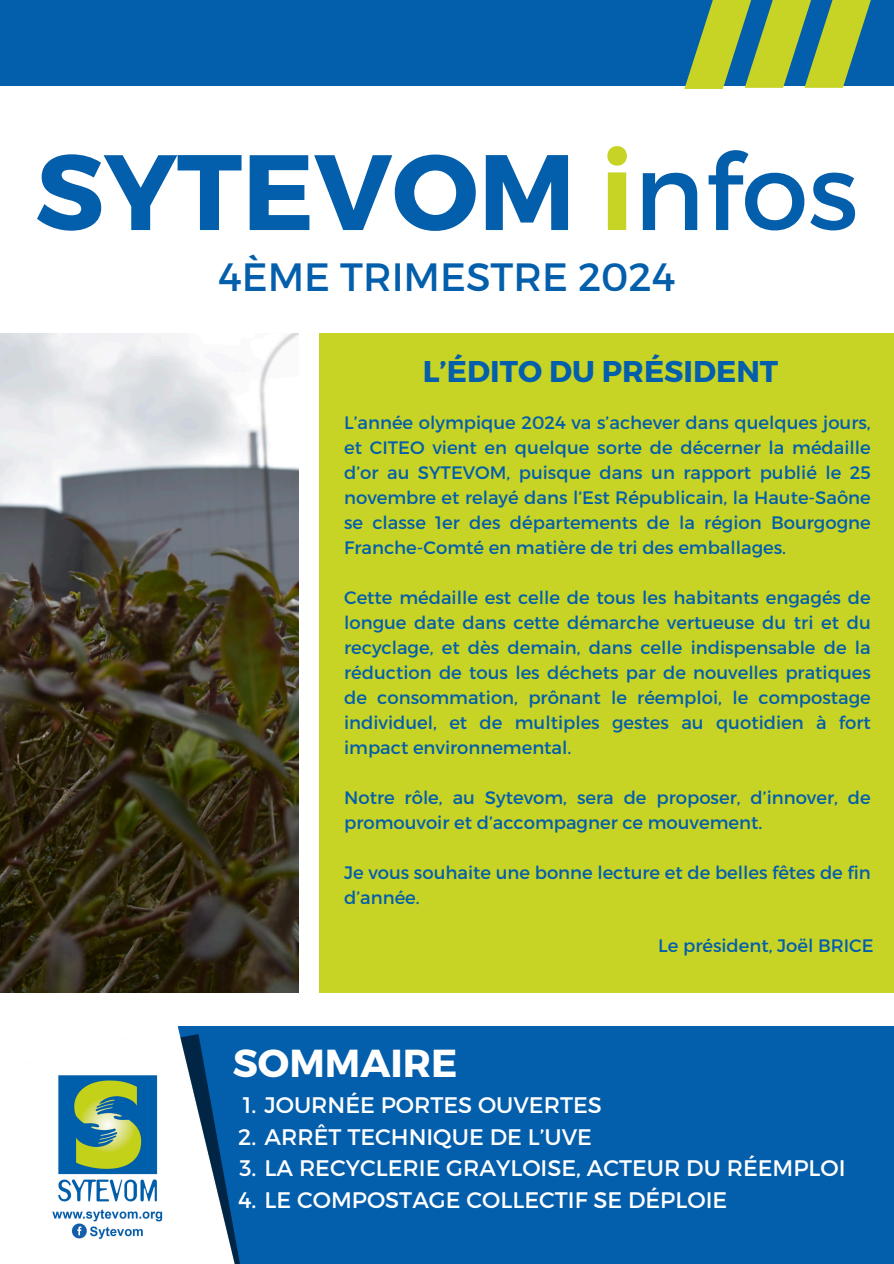
<style>
.page{position:relative;width:894px;height:1264px;background:#fff}
.page>*{position:absolute;margin:0;border:0;box-sizing:border-box;transform-origin:0 0}
.t1{font:700 106.8px "Montserrat";color:#035eab}
.t2{font:39.45px "Montserrat";color:#035eab}
.t3{font:700 39px "Montserrat";color:#fff}
.t4{font:700 30px "Montserrat";color:#035eab}
.t5{font:22.5px "Montserrat";color:#fff}
.t6{font:18px/25px "Montserrat";color:#035eab;text-align:justify}
.s1{color:#c7d425}
.s2{font-weight:400}
</style>
<div class="page">
<img style="left:0;top:333px;width:298px;height:659px">
<div style="left:319px;top:333px;width:574px;height:659px;background:#c7d425"></div>
<div style="left:0;top:0;width:893px;height:85px;background:#035eab"></div>
<svg style="left:684px;top:0;width:187px;height:89px"></svg>
<div style="left:178px;top:1026px;width:715px;height:237px;background:#035eab"></div>
<img style="left:52px;top:1027px;width:188px;height:236px">
<h1 class="t1" style="left:35px;top:122px;width:824px">SYTEVOM <span class="s1">i</span><span class="s2">nfos</span></h1>
<p class="t2" style="left:218px;top:252px;width:458px">4ÈME TRIMESTRE 2024</p>
<p class="t4" style="left:422px;top:352px;width:357px">L’ÉDITO DU PRÉSIDENT</p>
<p class="t6" style="left:344px;top:409px;width:528px">L’année olympique 2024 va s’achever dans quelques jours, et CITEO vient en quelque sorte de décerner la médaille d’or au SYTEVOM, puisque dans un rapport publié le 25 novembre et relayé dans l’Est Républicain, la Haute-Saône se classe 1er des départements de la région Bourgogne Franche-Comté en matière de tri des emballages.</p>
<h2 class="t6" style="left:344px;top:584px;width:528px">Cette médaille est celle de tous les habitants engagés de longue date dans cette démarche vertueuse du tri et du recyclage, et dès demain, dans celle indispensable de la réduction de tous les déchets par de nouvelles pratiques de consommation, prônant le réemploi, le compostage individuel, et de multiples gestes au quotidien à fort impact environnemental.</h2>
<p class="t6" style="left:344px;top:784px;width:528px">Notre rôle, au Sytevom, sera de proposer, d’innover, de promouvoir et d’accompagner ce mouvement.</p>
<p class="t6" style="left:344px;top:859px;width:528px">Je vous souhaite une bonne lecture et de belles fêtes de fin d’année.</p>
<p class="t6" style="left:658px;top:931px;width:217px">Le président, Joël BRICE</p>
<h3 class="t3" style="left:233px;top:1037px;width:226px">SOMMAIRE</h3>
<p class="t5" style="left:243px;top:1090px;width:360px">1. JOURNÉE PORTES OUVERTES</p>
<h4 class="t5" style="left:238px;top:1121px;width:355px">2. ARRÊT TECHNIQUE DE L’UVE</h4>
<p class="t5" style="left:239px;top:1153px;width:607px">3. LA RECYCLERIE GRAYLOISE, ACTEUR DU RÉEMPLOI</p>
<p class="t5" style="left:238px;top:1184px;width:490px">4. LE COMPOSTAGE COLLECTIF SE DÉPLOIE</p>
</div>
